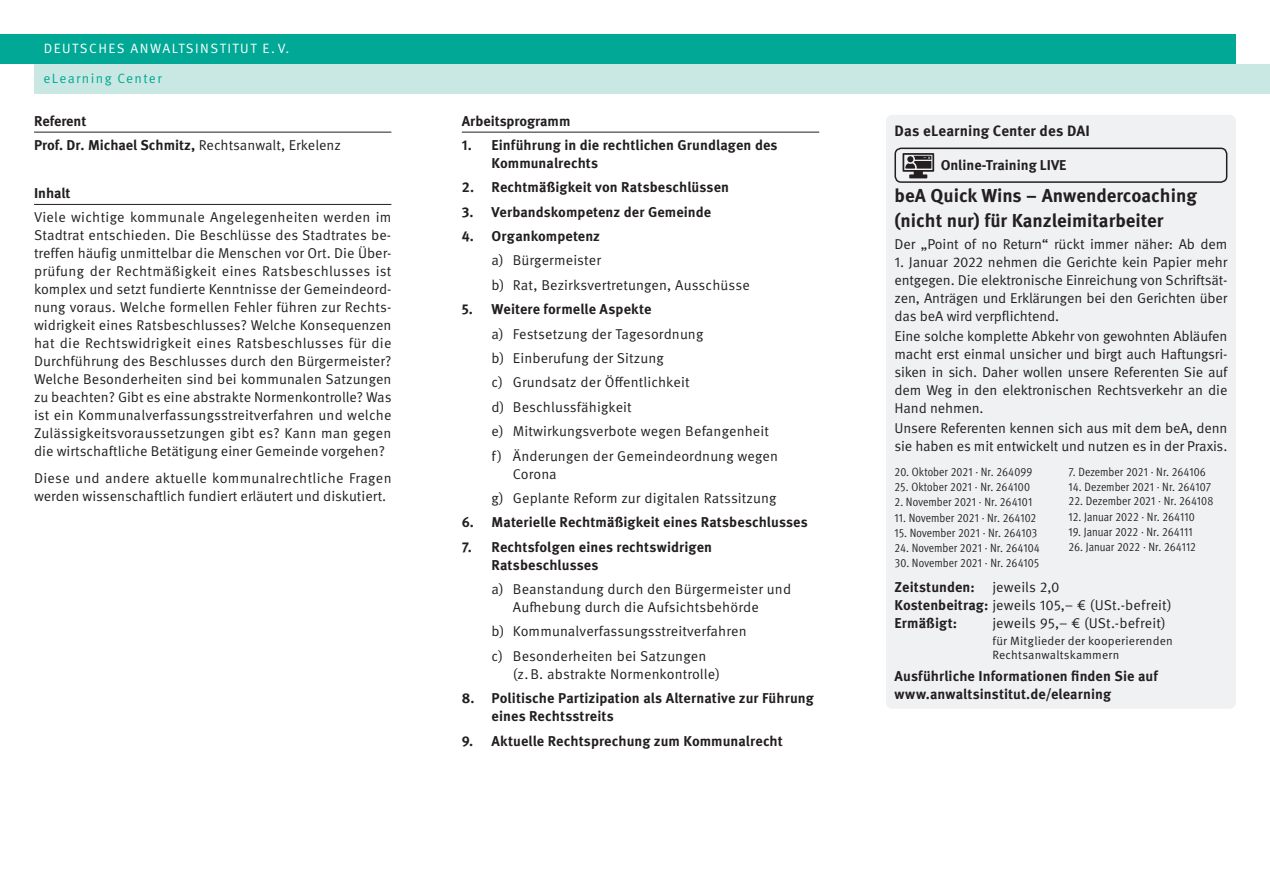
<style>
.page{position:relative;width:1270px;height:893px;background:#fff}
.page>*{position:absolute;margin:0;border:0;box-sizing:border-box;transform-origin:0 0}
.t1{font:700 18.75px/24.6px "Meta OT";color:#231f20}
.t2{font:700 15px "Meta OT";letter-spacing:.005em;color:#231f20}
.t3{font:14.25px/18px "Meta OT Norm";letter-spacing:.005em;color:#231f20}
.t4{font:700 14.25px/18px "Meta OT";letter-spacing:.005em;color:#231f20}
.t5{font:13.5px "Meta OT Norm";letter-spacing:.11em;color:#fff}
.t6{font:13.5px "Meta OT Norm";letter-spacing:.1em;color:#00a895}
.t7{font:12px "Meta OT Cond Norm";color:#231f20}
.t8{font:12px/14.4px "Meta OT Norm";letter-spacing:.015em;color:#231f20}
.s1{font-family:"Meta OT Norm";font-weight:400}
.s2{font-family:"Meta OT";font-weight:700}
</style>
<div class="page">
<div style="left:34px;top:64px;width:1235px;height:30px;background:#c9e8e4"></div>
<div style="left:0;top:34px;width:1235px;height:30px;background:#00a895"></div>
<hr style="left:462px;top:132px;width:357px;height:1px;background:#231f20">
<hr style="left:34px;top:132px;width:357px;height:1px;background:#231f20">
<hr style="left:34px;top:204px;width:357px;height:1px;background:#231f20">
<div style="left:885px;top:115px;width:350px;height:594px;background:#f0f1f2;border-radius:6px"></div>
<div style="left:894px;top:148px;width:333px;height:35px;border:2px solid #231f20;border-radius:6px"></div>
<svg style="left:902px;top:153px;width:32px;height:25px"></svg>
<p class="t5" style="left:44px;top:40px;width:247px">DEUTSCHES ANWALTSINSTITUT E.V.</p>
<p class="t6" style="left:44px;top:70px;width:120px">eLearning Center</p>
<p class="t4" style="left:34px;top:109px;width:308px;line-height:24.5px">Referent<br>Prof. Dr. Michael Schmitz, <span class="s1">Rechtsanwalt, Erkelenz</span></p>
<p class="t4" style="left:34px;top:184px;width:38px">Inhalt</p>
<p class="t3" style="left:34px;top:208px;width:359px;text-align:justify">Viele wichtige kommunale Angelegenheiten werden im Stadtrat entschieden. Die Beschlüsse des Stadtrates be&shy;treffen häufig unmittelbar die Menschen vor Ort. Die Über&shy;prüfung der Rechtmäßigkeit eines Ratsbeschlusses ist komplex und setzt fundierte Kenntnisse der Gemeindeord&shy;nung voraus. Welche formellen Fehler führen zur Rechts&shy;widrigkeit eines Ratsbeschlusses? Welche Konsequenzen hat die Rechtswidrigkeit eines Ratsbeschlusses für die Durchführung des Beschlusses durch den Bürgermeister?<br>Welche Besonderheiten sind bei kommunalen Satzungen zu beachten? Gibt es eine abstrakte Normenkontrolle? Was ist ein Kommunalverfassungsstreitverfahren und welche Zulässigkeitsvoraussetzungen gibt es? Kann man gegen die wirtschaftliche Betätigung einer Gemeinde vorgehen?</p>
<p class="t3" style="left:34px;top:469px;width:359px">Diese und andere aktuelle kommunalrechtliche Fragen werden wissenschaftlich fundiert erläutert und diskutiert.</p>
<p class="t4" style="left:462px;top:112px;width:110px">Arbeitsprogramm</p>
<p class="t4" style="left:491px;top:136px;width:287px;text-indent:-30px">1. Einführung in die rechtlichen Grundlagen des<br>Kommunalrechts</p>
<p class="t4" style="left:462px;top:179px;width:269px">2. Rechtmäßigkeit von Ratsbeschlüssen</p>
<p class="t4" style="left:462px;top:203px;width:251px">3. Verbandskompetenz der Gemeinde</p>
<p class="t4" style="left:462px;top:227px;width:140px">4. Organkompetenz</p>
<p class="t3" style="left:491px;top:248px;width:260px;line-height:24.5px">a) Bürgermeister<br>b) Rat, Bezirksvertretungen, Ausschüsse</p>
<p class="t4" style="left:462px;top:300px;width:191px">5. Weitere formelle Aspekte</p>
<p class="t3" style="left:491px;top:322px;width:288px;line-height:24.5px">a) Festsetzung der Tagesordnung<br>b) Einberufung der Sitzung<br>c) Grundsatz der Öffentlichkeit<br>d) Beschlussfähigkeit<br>e) Mitwirkungsverbote wegen Befangenheit f) Änderungen der Gemeindeordnung wegen</p>
<p class="t3" style="left:491px;top:462px;width:286px;line-height:24.5px;text-indent:21px">Corona<br>g) Geplante Reform zur digitalen Ratssitzung</p>
<p class="t4" style="left:462px;top:513px;width:347px">6. Materielle Rechtmäßigkeit eines Ratsbeschlusses</p>
<p class="t4" style="left:491px;top:538px;width:222px;text-indent:-30px">7. Rechtsfolgen eines rechtswidrigen<br>Ratsbeschlusses</p>
<p class="t3" style="left:513px;top:580px;width:280px;text-indent:-21px">a) Beanstandung durch den Bürgermeister und<br>Aufhebung durch die Aufsichtsbehörde</p>
<p class="t3" style="left:491px;top:619px;width:256px;line-height:24.5px">b) Kommunalverfassungsstreitverfahren c) Besonderheiten bei Satzungen</p>
<p class="t3" style="left:513px;top:665px;width:208px">(z.B. abstrakte Normenkontrolle)</p>
<p class="t4" style="left:491px;top:689px;width:324px;text-indent:-30px">8. Politische Partizipation als Alternative zur Führung eines Rechtsstreits</p>
<p class="t4" style="left:462px;top:732px;width:322px">9. Aktuelle Rechtsprechung zum Kommunalrecht</p>
<p class="t2" style="left:894px;top:121px;width:197px">Das eLearning Center des DAI</p>
<p class="t4" style="left:940px;top:156px;width:127px">Online-Training LIVE</p>
<h1 class="t1" style="left:894px;top:184px;width:304px">beA Quick Wins – Anwendercoaching (nicht nur) für Kanzleimitarbeiter</h1>
<p class="t3" style="left:894px;top:235px;width:334px">Der „Point of no Return“ rückt immer näher: Ab dem</p>
<p class="t3" style="left:894px;top:253px;width:334px;text-align:justify">1. Januar 2022 nehmen die Gerichte kein Papier mehr entgegen. Die elektronische Einreichung von Schriftsät&shy;zen, Anträgen und Erklärungen bei den Gerichten über das beA wird verpflichtend.</p>
<p class="t3" style="left:894px;top:327px;width:334px;text-align:justify">Eine solche komplette Abkehr von gewohnten Abläufen macht erst einmal unsicher und birgt auch Haftungsri&shy;siken in sich. Daher wollen unsere Referenten Sie auf dem Weg in den elektronischen Rechtsverkehr an die Hand nehmen.</p>
<p class="t3" style="left:894px;top:419px;width:334px">Unsere Referenten kennen sich aus mit dem beA, denn sie haben es mit entwickelt und nutzen es in der Praxis.</p>
<p class="t7" style="left:894px;top:464px;width:139px">20. Oktober 2021 · Nr. 264099</p>
<p class="t7" style="left:894px;top:479px;width:137px">25. Oktober 2021 · Nr. 264100</p>
<p class="t7" style="left:894px;top:495px;width:139px">2. November 2021 · Nr. 264101</p>
<p class="t7" style="left:894px;top:510px;width:143px">11. November 2021 · Nr. 264102</p>
<p class="t7" style="left:894px;top:525px;width:144px">15. November 2021 · Nr. 264103</p>
<p class="t7" style="left:894px;top:540px;width:147px">24. November 2021 · Nr. 264104</p>
<p class="t7" style="left:894px;top:556px;width:146px">30. November 2021 · Nr. 264105</p>
<p class="t7" style="left:1068px;top:464px;width:139px">7. Dezember 2021 · Nr. 264106</p>
<p class="t7" style="left:1068px;top:479px;width:144px">14. Dezember 2021 · Nr. 264107</p>
<p class="t7" style="left:1068px;top:494px;width:146px">22. Dezember 2021 · Nr. 264108</p>
<p class="t7" style="left:1068px;top:509px;width:128px">12. Januar 2022 · Nr. 264110</p>
<p class="t7" style="left:1068px;top:524px;width:126px">19. Januar 2022 · Nr. 264111</p>
<p class="t7" style="left:1068px;top:539px;width:129px">26. Januar 2022 · Nr. 264112</p>
<p class="t4" style="left:894px;top:578px;width:167px">Zeitstunden: <span class="s1">jeweils 2,0</span></p>
<p class="t3" style="left:894px;top:596px;width:278px"><span class="s2">Kostenbeitrag:</span> jeweils 105,– € (USt.-befreit)</p>
<p class="t4" style="left:894px;top:614px;width:64px">Ermäßigt:</p>
<p class="t3" style="left:992px;top:614px;width:175px">jeweils 95,– € (USt.-befreit)</p>
<p class="t8" style="left:992px;top:633px;width:182px">für Mitglieder der kooperierenden<br>Rechtsanwaltskammern</p>
<p class="t4" style="left:894px;top:668px;width:265px">Ausführliche Informationen finden Sie auf www.anwaltsinstitut.de/elearning</p>
</div>
